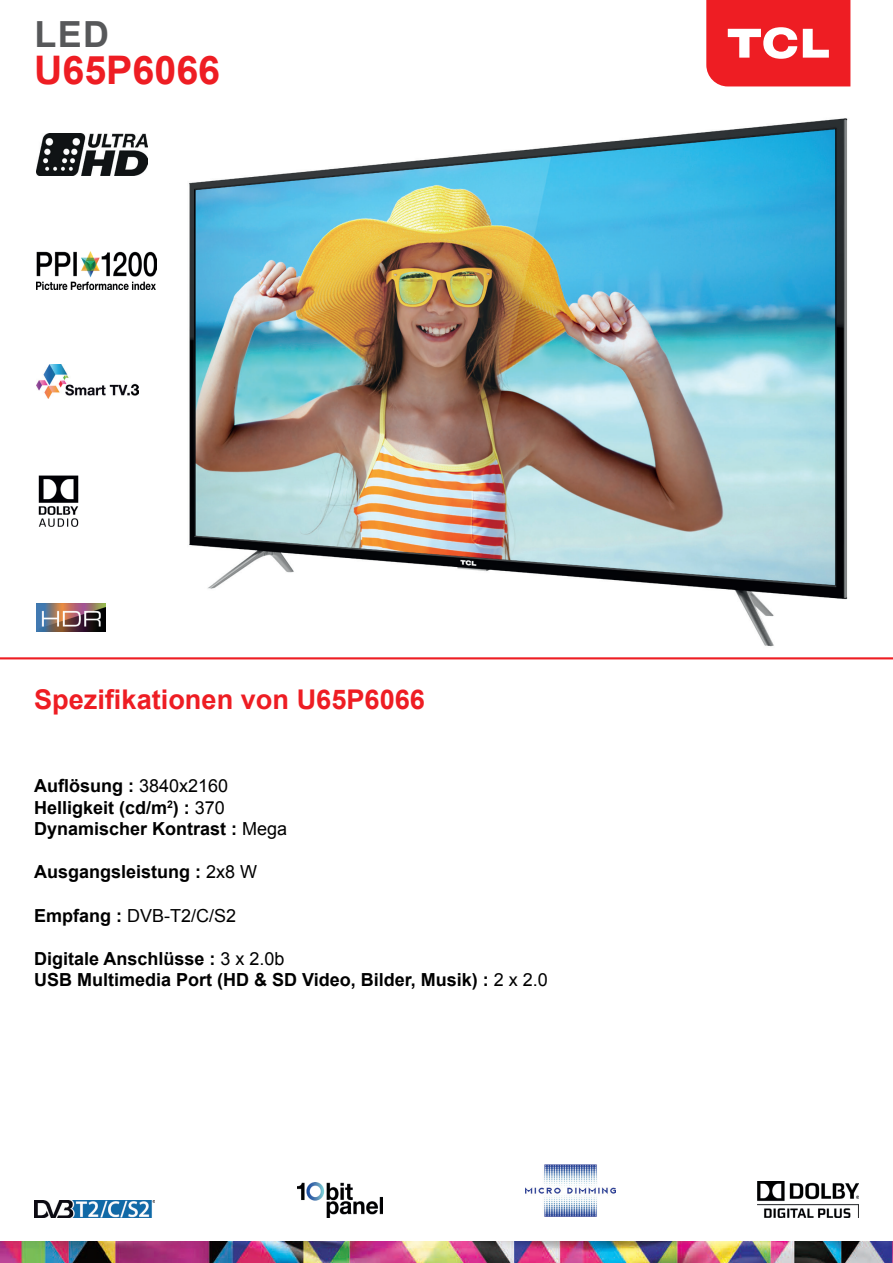
<style>
.page{position:relative;width:893px;height:1263px;background:#fff}
.page>*{position:absolute;margin:0;border:0;box-sizing:border-box;transform-origin:0 0}
.t1{font:700 39.45px "Arial";color:#ee1d23}
.t2{font:700 36px "Arial";color:#57585a}
.t3{font:700 27.15px "Arial";color:#ee1d23}
.t4{font:700 18px/21.6px "Arial";color:#000}
.t5{font:18px "Arial";color:#000}
.s1{font-weight:400}
.s2{font-weight:700}
</style>
<div class="page">
<img style="left:0;top:1242px;width:892px;height:21px">
<img style="left:189px;top:118px;width:659px;height:529px">
<hr style="left:0;top:657px;width:893px;height:2px;background:#ee1d23">
<svg style="left:706px;top:0;width:144px;height:86px;background:#f03b41"></svg>
<img style="left:526px;top:1164px;width:89px;height:53px">
<img style="left:34px;top:1200px;width:120px;height:17px">
<img style="left:37px;top:134px;width:110px;height:42px">
<img style="left:37px;top:365px;width:102px;height:34px">
<img style="left:297px;top:1183px;width:86px;height:34px">
<img style="left:758px;top:1182px;width:101px;height:35px">
<img style="left:37px;top:251px;width:120px;height:38px">
<img style="left:38px;top:475px;width:41px;height:52px">
<img style="left:37px;top:603px;width:68px;height:28px">
<svg style="left:892px;top:1242px;width:1px;height:21px"></svg>
<h2 class="t2" style="left:35px;top:9px;width:76px">LED</h2>
<h1 class="t1" style="left:34px;top:42px;width:188px">U65P6066</h1>
<h3 class="t3" style="left:34px;top:680px;width:393px">Spezifikationen von U65P6066</h3>
<p class="t4" style="left:34px;top:775px;width:255px">Auflösung : <span class="s1">3840x2160<br></span>Helligkeit (cd/m<sup>2</sup>) : <span class="s1">370<br></span>Dynamischer Kontrast : <span class="s1">Mega</span></p>
<p class="t4" style="left:34px;top:861px;width:225px">Ausgangsleistung : <span class="s1">2x8 W</span></p>
<p class="t5" style="left:34px;top:903px;width:204px"><span class="s2">Empfang :</span> DVB-T2/C/S2</p>
<p class="t4" style="left:34px;top:948px;width:515px">Digitale Anschlüsse : <span class="s1">3 x 2.0b<br></span>USB Multimedia Port (HD &amp; SD Video, Bilder, Musik) : <span class="s1">2 x 2.0</span></p>
</div>
